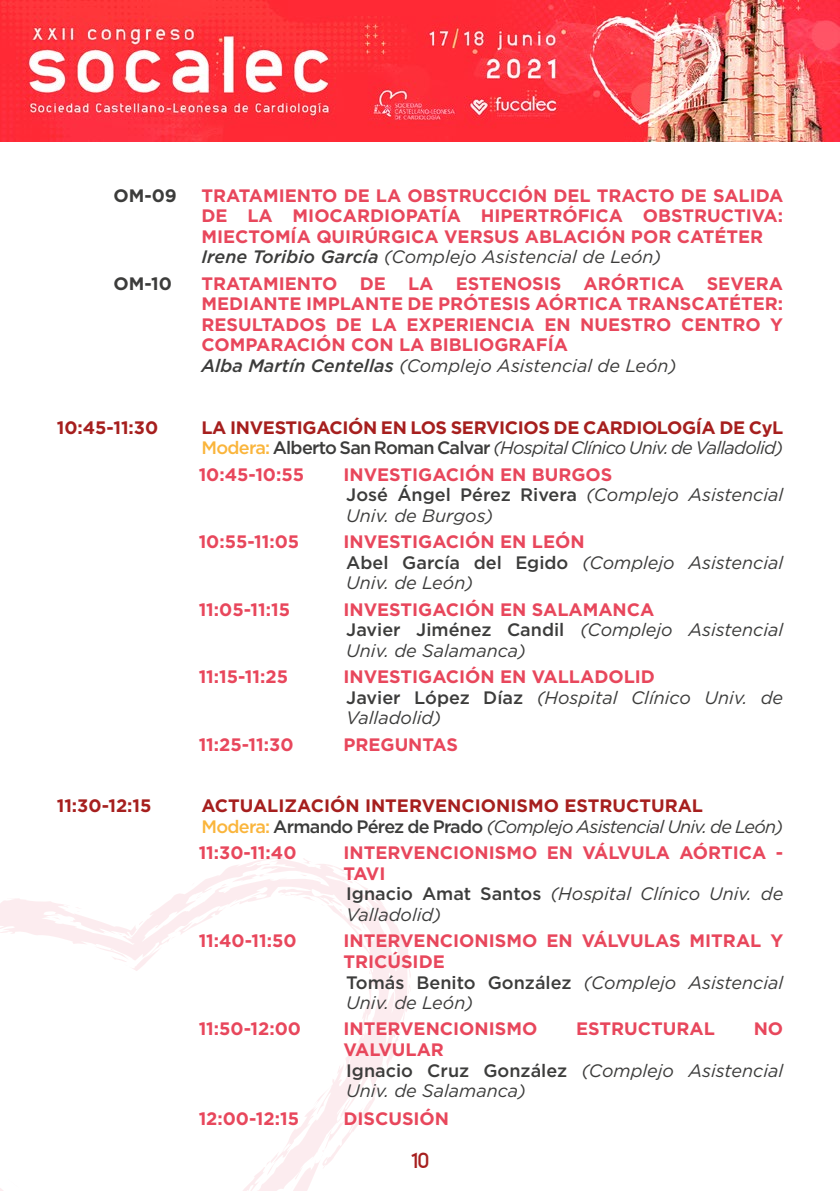
<style>
.page{position:relative;width:840px;height:1191px;background:#fff}
.page>*{position:absolute;margin:0;border:0;box-sizing:border-box;transform-origin:0 0}
.t1{font:22px "Animosa";color:#a61f1e}
.t2{font:700 18px/20.6px "Gotham";color:#e8475c}
.t3{font:italic 18px/20.6px "Gotham";color:#3c3c3b}
.t4{font:700 18px/20.6px "Gotham";letter-spacing:-.02em;color:#a61f1e}
.t5{font:700 18px/20.6px "Gotham";color:#a61f1e}
.t6{font:700 18px "Gotham";color:#3c3c3b}
.s1{font-weight:500;font-style:italic;color:#3c3c3b}
.s2{font-weight:400;font-style:italic;color:#3c3c3b}
.s3{font-weight:500;color:#fab53c}
.s4{font-weight:500;color:#3c3c3b}
.s5{font-weight:700;font-style:normal;color:#e8475c}
.s6{font-weight:500;font-style:normal}
</style>
<div class="page">
<img style="left:0;top:0;width:839px;height:142px">
<svg style="left:0;top:857px;width:410px;height:237px"></svg>
<svg style="left:94px;top:946px;width:35px;height:20px"></svg>
<svg style="left:171px;top:931px;width:6px;height:8px"></svg>
<svg style="left:75px;top:907px;width:7px;height:5px"></svg>
<svg style="left:199px;top:917px;width:4px;height:3px"></svg>
<svg style="left:137px;top:918px;width:10px;height:11px"></svg>
<svg style="left:192px;top:894px;width:11px;height:4px"></svg>
<svg style="left:220px;top:873px;width:50px;height:14px"></svg>
<svg style="left:191px;top:882px;width:4px;height:4px"></svg>
<svg style="left:293px;top:895px;width:32px;height:11px"></svg>
<svg style="left:299px;top:874px;width:8px;height:3px"></svg>
<svg style="left:337px;top:908px;width:5px;height:4px"></svg>
<svg style="left:301px;top:858px;width:15px;height:9px"></svg>
<svg style="left:337px;top:871px;width:21px;height:11px"></svg>
<svg style="left:364px;top:902px;width:6px;height:7px"></svg>
<svg style="left:371px;top:985px;width:2px;height:12px"></svg>
<svg style="left:360px;top:1021px;width:7px;height:6px"></svg>
<svg style="left:408px;top:983px;width:2px;height:17px"></svg>
<svg style="left:243px;top:1094px;width:132px;height:97px"></svg>
<p class="t6" style="left:113px;top:183px;width:65px">OM-09</p>
<p class="t2" style="left:201px;top:185px;width:583px">TRATAMIENTO DE LA OBSTRUCCIÓN DEL TRACTO DE SALIDA DE LA MIOCARDIOPATÍA HIPERTRÓFICA OBSTRUCTIVA:<br>MIECTOMÍA QUIRÚRGICA VERSUS ABLACIÓN POR CATÉTER <span class="s1">Irene Toribio García</span> <span class="s2">(Complejo Asistencial de León)</span></p>
<p class="t6" style="left:113px;top:271px;width:60px">OM-10</p>
<p class="t2" style="left:201px;top:273px;width:583px">TRATAMIENTO DE LA ESTENOSIS ARÓRTICA SEVERA MEDIANTE IMPLANTE DE PRÓTESIS AÓRTICA TRANSCATÉTER:<br>RESULTADOS DE LA EXPERIENCIA EN NUESTRO CENTRO Y COMPARACIÓN CON LA BIBLIOGRAFÍA<br><span class="s1">Alba Martín Centellas</span> <span class="s2">(Complejo Asistencial de León)</span></p>
<p class="t4" style="left:57px;top:417px;width:103px">10:45-11:30</p>
<p class="t4" style="left:201px;top:417px;width:583px">LA INVESTIGACIÓN EN LOS SERVICIOS DE CARDIOLOGÍA DE CyL<br><span class="s3">Modera:</span> <span class="s4">Alberto San Roman Calvar</span> <span class="s2">(Hospital Clínico Univ. de Valladolid)</span></p>
<p class="t2" style="left:198px;top:464px;width:107px">10:45-10:55</p>
<p class="t3" style="left:343px;top:463px;width:441px"><span class="s5">INVESTIGACIÓN EN BURGOS<br></span><span class="s6">José Ángel Pérez Rivera</span> (Complejo Asistencial<br>Univ. de Burgos)</p>
<p class="t2" style="left:198px;top:531px;width:102px">10:55-11:05</p>
<p class="t3" style="left:343px;top:531px;width:441px"><span class="s5">INVESTIGACIÓN EN LEÓN<br></span><span class="s6">Abel García del Egido</span> (Complejo Asistencial<br>Univ. de León)</p>
<p class="t2" style="left:198px;top:599px;width:93px">11:05-11:15</p>
<p class="t3" style="left:343px;top:598px;width:441px"><span class="s5">INVESTIGACIÓN EN SALAMANCA<br></span><span class="s6">Javier Jiménez Candil</span> (Complejo Asistencial<br>Univ. de Salamanca)</p>
<p class="t2" style="left:198px;top:666px;width:91px">11:15-11:25</p>
<p class="t3" style="left:343px;top:666px;width:441px"><span class="s5">INVESTIGACIÓN EN VALLADOLID<br></span><span class="s6">Javier López Díaz</span> (Hospital Clínico Univ. de<br>Valladolid)</p>
<p class="t2" style="left:198px;top:734px;width:96px">11:25-11:30</p>
<p class="t2" style="left:343px;top:734px;width:116px">PREGUNTAS</p>
<p class="t4" style="left:57px;top:795px;width:96px">11:30-12:15</p>
<p class="t5" style="left:201px;top:795px;width:583px">ACTUALIZACIÓN INTERVENCIONISMO ESTRUCTURAL<br><span class="s3">Modera:</span> <span class="s4">Armando Pérez de Prado</span> <span class="s2">(Complejo Asistencial Univ. de León)</span></p>
<p class="t2" style="left:198px;top:842px;width:99px">11:30-11:40</p>
<p class="t2" style="left:343px;top:842px;width:441px">INTERVENCIONISMO EN VÁLVULA AÓRTICA -<br>TAVI<br><span class="s4">Ignacio Amat Santos</span> <span class="s2">(Hospital Clínico Univ. de<br>Valladolid)</span></p>
<p class="t2" style="left:198px;top:930px;width:99px">11:40-11:50</p>
<p class="t2" style="left:343px;top:930px;width:441px">INTERVENCIONISMO EN VÁLVULAS MITRAL Y<br>TRICÚSIDE<br><span class="s4">Tomás Benito González</span> <span class="s2">(Complejo Asistencial<br>Univ. de León)</span></p>
<p class="t2" style="left:198px;top:1018px;width:104px">11:50-12:00</p>
<p class="t2" style="left:343px;top:1018px;width:195px">INTERVENCIONISMO</p>
<p class="t2" style="left:576px;top:1018px;width:140px">ESTRUCTURAL</p>
<p class="t2" style="left:753px;top:1018px;width:31px">NO</p>
<p class="t3" style="left:343px;top:1039px;width:441px"><span class="s5">VALVULAR<br></span><span class="s6">Ignacio Cruz González</span> (Complejo Asistencial<br>Univ. de Salamanca)</p>
<p class="t2" style="left:198px;top:1108px;width:102px">12:00-12:15</p>
<p class="t2" style="left:343px;top:1108px;width:107px">DISCUSIÓN</p>
<p class="t1" style="left:410px;top:1142px;width:21px">10</p>
</div>
